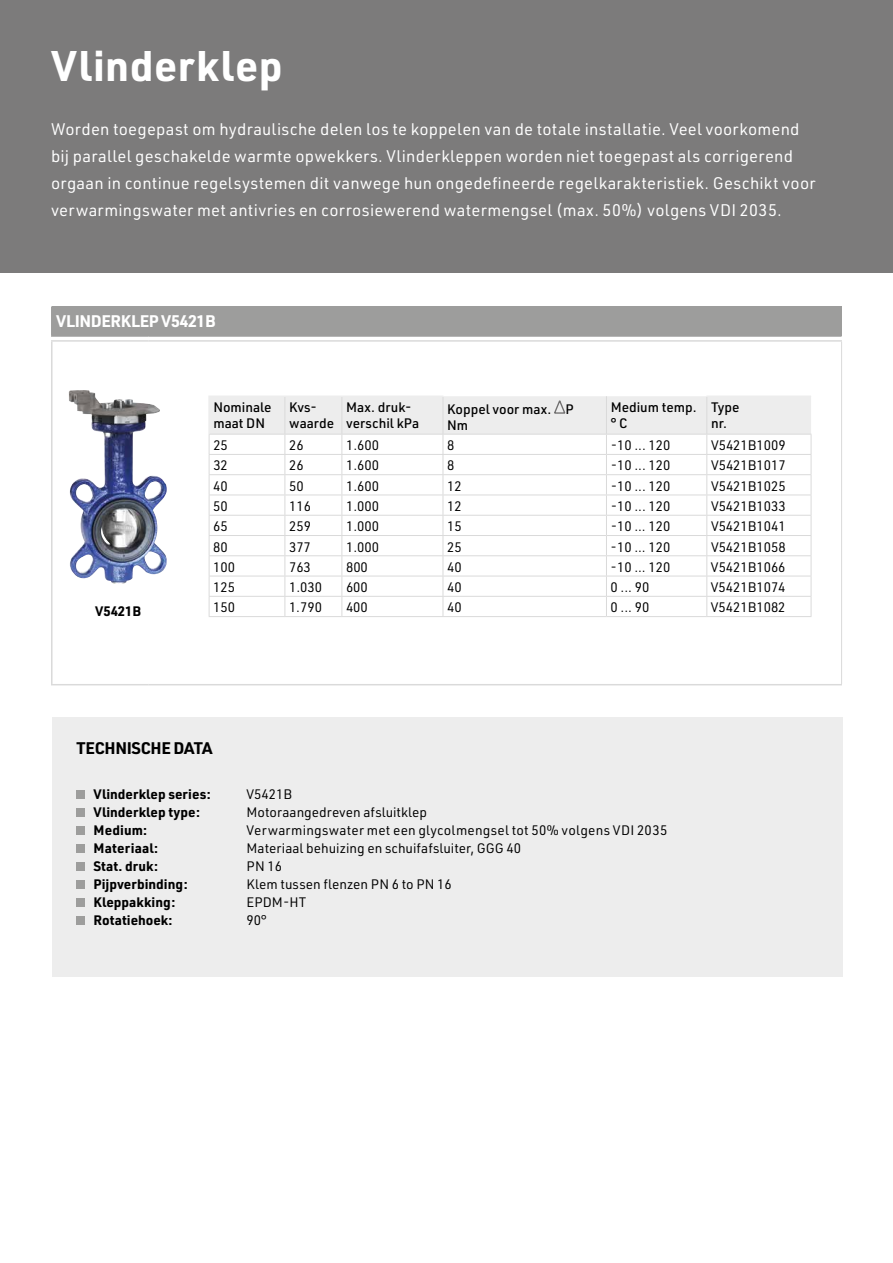
<style>
.page{position:relative;width:893px;height:1263px;background:#fff}
.page>*{position:absolute;margin:0;border:0;box-sizing:border-box;transform-origin:0 0}
.t1{font:700 42px "URWDIN";letter-spacing:.025em;color:#fff}
.t2{font:16.5px/27px "URWDIN";letter-spacing:.015em;color:#fff}
.t3{font:700 16.5px "URWDIN";letter-spacing:-.025em;color:#fff}
.t4{font:700 16.5px "URWDIN";letter-spacing:-.025em;color:#000}
.t5{font:13.5px "URWDIN";color:#000}
.t6{font:700 13.5px "URWDIN";color:#000}
.t7{font:500 13.5px/16.2px "URWDIN";color:#000}
</style>
<div class="page">
<div style="left:0;top:0;width:893px;height:272px;background:#7c7b7b"></div>
<hr style="left:209px;top:616px;width:76px;height:1px;background:#dadada">
<hr style="left:285px;top:616px;width:57px;height:1px;background:#dadada">
<hr style="left:342px;top:616px;width:101px;height:1px;background:#dadada">
<hr style="left:443px;top:616px;width:163px;height:1px;background:#dadada">
<hr style="left:606px;top:616px;width:101px;height:1px;background:#dadada">
<hr style="left:707px;top:616px;width:104px;height:1px;background:#dadada">
<hr style="left:208px;top:395px;width:77px;height:2px;background:#ededed">
<hr style="left:208px;top:397px;width:2px;height:37px;background:#ededed">
<hr style="left:285px;top:395px;width:57px;height:2px;background:#ededed">
<hr style="left:342px;top:395px;width:101px;height:2px;background:#ededed">
<hr style="left:706px;top:395px;width:105px;height:2px;background:#ededed">
<svg style="left:209px;top:396px;width:603px;height:220px"></svg>
<div style="left:52px;top:717px;width:791px;height:260px;background:#ededed"></div>
<div style="left:77px;top:790px;width:8px;height:8px;background:#9d9d9c"></div>
<div style="left:77px;top:808px;width:8px;height:8px;background:#9d9d9c"></div>
<div style="left:77px;top:826px;width:8px;height:8px;background:#9d9d9c"></div>
<div style="left:77px;top:844px;width:8px;height:8px;background:#9d9d9c"></div>
<div style="left:77px;top:862px;width:8px;height:8px;background:#9d9d9c"></div>
<div style="left:77px;top:880px;width:8px;height:8px;background:#9d9d9c"></div>
<div style="left:77px;top:898px;width:8px;height:8px;background:#9d9d9c"></div>
<div style="left:77px;top:916px;width:8px;height:8px;background:#9d9d9c"></div>
<div style="left:52px;top:306px;width:790px;height:30px;background:#9d9d9c"></div>
<hr style="left:51px;top:340px;width:97px;height:2px;background:#dadada">
<hr style="left:51px;top:342px;width:2px;height:342px;background:#dadada">
<hr style="left:148px;top:340px;width:694px;height:2px;background:#dadada">
<hr style="left:51px;top:684px;width:97px;height:1px;background:#dadada">
<hr style="left:148px;top:684px;width:694px;height:1px;background:#dadada">
<hr style="left:51px;top:306px;width:2px;height:30px;background:#9d9d9c">
<hr style="left:51px;top:336px;width:97px;height:1px;background:#9d9d9c">
<hr style="left:148px;top:336px;width:694px;height:1px;background:#9d9d9c">
<hr style="left:841px;top:342px;width:1px;height:342px;background:#dadada">
<img style="left:69px;top:390px;width:36px;height:188px">
<h1 class="t1" style="left:51px;top:37px;width:233px">Vlinderklep</h1>
<p class="t2" style="left:51px;top:115px;width:766px">Worden toegepast om hydraulische delen los te koppelen van de totale installatie. Veel voorkomend bij parallel geschakelde warmte opwekkers. Vlinderkleppen worden niet toegepast als corrigerend orgaan in continue regelsystemen dit vanwege hun ongedefineerde regelkarakteristiek. Geschikt voor verwarmingswater met antivries en corrosiewerend watermengsel (max. 50%) volgens VDI 2035.</p>
<p class="t3" style="left:56px;top:310px;width:161px">VLINDERKLEP V5421B</p>
<p class="t6" style="left:95px;top:601px;width:48px">V5421B</p>
<p class="t7" style="left:213px;top:399px;width:60px">Nominale maat DN</p>
<p class="t7" style="left:289px;top:399px;width:47px">Kvs&shy;waarde</p>
<p class="t7" style="left:346px;top:399px;width:75px">Max. druk&shy;verschil kPa</p>
<p class="t7" style="left:447px;top:400px;width:128px">Koppel voor max. P<br>Nm</p>
<p class="t7" style="left:611px;top:399px;width:87px">Medium temp. ° C</p>
<p class="t7" style="left:711px;top:399px;width:30px">Type nr.</p>
<p class="t5" style="left:213px;top:436px;width:16px">25</p>
<p class="t5" style="left:289px;top:436px;width:16px">26</p>
<p class="t5" style="left:346px;top:436px;width:34px">1.600</p>
<p class="t5" style="left:447px;top:436px;width:9px">8</p>
<p class="t5" style="left:611px;top:436px;width:61px">-10 ... 120</p>
<p class="t5" style="left:711px;top:436px;width:76px">V5421B1009</p>
<p class="t5" style="left:213px;top:457px;width:16px">32</p>
<p class="t5" style="left:289px;top:457px;width:16px">26</p>
<p class="t5" style="left:346px;top:457px;width:34px">1.600</p>
<p class="t5" style="left:447px;top:457px;width:9px">8</p>
<p class="t5" style="left:611px;top:457px;width:61px">-10 ... 120</p>
<p class="t5" style="left:711px;top:457px;width:76px">V5421B1017</p>
<p class="t5" style="left:213px;top:477px;width:16px">40</p>
<p class="t5" style="left:289px;top:477px;width:16px">50</p>
<p class="t5" style="left:346px;top:477px;width:34px">1.600</p>
<p class="t5" style="left:447px;top:477px;width:16px">12</p>
<p class="t5" style="left:611px;top:477px;width:61px">-10 ... 120</p>
<p class="t5" style="left:711px;top:477px;width:76px">V5421B1025</p>
<p class="t5" style="left:213px;top:497px;width:16px">50</p>
<p class="t5" style="left:289px;top:497px;width:23px">116</p>
<p class="t5" style="left:346px;top:497px;width:34px">1.000</p>
<p class="t5" style="left:447px;top:497px;width:16px">12</p>
<p class="t5" style="left:611px;top:497px;width:61px">-10 ... 120</p>
<p class="t5" style="left:711px;top:497px;width:76px">V5421B1033</p>
<p class="t5" style="left:213px;top:517px;width:16px">65</p>
<p class="t5" style="left:289px;top:517px;width:23px">259</p>
<p class="t5" style="left:346px;top:517px;width:34px">1.000</p>
<p class="t5" style="left:447px;top:517px;width:16px">15</p>
<p class="t5" style="left:611px;top:517px;width:61px">-10 ... 120</p>
<p class="t5" style="left:711px;top:517px;width:76px">V5421B1041</p>
<p class="t5" style="left:213px;top:538px;width:16px">80</p>
<p class="t5" style="left:289px;top:538px;width:23px">377</p>
<p class="t5" style="left:346px;top:538px;width:34px">1.000</p>
<p class="t5" style="left:447px;top:538px;width:16px">25</p>
<p class="t5" style="left:611px;top:538px;width:61px">-10 ... 120</p>
<p class="t5" style="left:711px;top:538px;width:76px">V5421B1058</p>
<p class="t5" style="left:213px;top:558px;width:23px">100</p>
<p class="t5" style="left:289px;top:558px;width:23px">763</p>
<p class="t5" style="left:346px;top:558px;width:23px">800</p>
<p class="t5" style="left:447px;top:558px;width:16px">40</p>
<p class="t5" style="left:611px;top:558px;width:61px">-10 ... 120</p>
<p class="t5" style="left:711px;top:558px;width:76px">V5421B1066</p>
<p class="t5" style="left:213px;top:578px;width:23px">125</p>
<p class="t5" style="left:289px;top:578px;width:34px">1.030</p>
<p class="t5" style="left:346px;top:578px;width:23px">600</p>
<p class="t5" style="left:447px;top:578px;width:16px">40</p>
<p class="t5" style="left:611px;top:578px;width:40px">0 ... 90</p>
<p class="t5" style="left:711px;top:578px;width:76px">V5421B1074</p>
<p class="t5" style="left:213px;top:599px;width:23px">150</p>
<p class="t5" style="left:289px;top:599px;width:34px">1.790</p>
<p class="t5" style="left:346px;top:599px;width:23px">400</p>
<p class="t5" style="left:447px;top:599px;width:16px">40</p>
<p class="t5" style="left:611px;top:599px;width:40px">0 ... 90</p>
<p class="t5" style="left:711px;top:599px;width:76px">V5421B1082</p>
<p class="t4" style="left:77px;top:736px;width:137px">TECHNISCHE DATA</p>
<p class="t6" style="left:94px;top:784px;width:119px">Vlinderklep series:</p>
<p class="t5" style="left:247px;top:785px;width:47px">V5421B</p>
<p class="t6" style="left:94px;top:802px;width:108px">Vlinderklep type:</p>
<p class="t5" style="left:247px;top:803px;width:182px">Motoraangedreven afsluitklep</p>
<p class="t6" style="left:94px;top:820px;width:55px">Medium:</p>
<p class="t5" style="left:247px;top:821px;width:422px">Verwarmingswater met een glycolmengsel tot 50% volgens VDI 2035</p>
<p class="t6" style="left:94px;top:838px;width:66px">Materiaal:</p>
<p class="t5" style="left:247px;top:839px;width:276px">Materiaal behuizing en schuifafsluiter, GGG 40</p>
<p class="t6" style="left:94px;top:856px;width:66px">Stat. druk:</p>
<p class="t5" style="left:247px;top:857px;width:37px">PN 16</p>
<p class="t6" style="left:94px;top:874px;width:96px">Pijpverbinding:</p>
<p class="t5" style="left:247px;top:875px;width:207px">Klem tussen flenzen PN 6 to PN 16</p>
<p class="t6" style="left:94px;top:892px;width:83px">Kleppakking:</p>
<p class="t5" style="left:247px;top:893px;width:61px">EPDM-HT</p>
<p class="t6" style="left:94px;top:910px;width:81px">Rotatiehoek:</p>
<p class="t5" style="left:247px;top:911px;width:21px">90°</p>
</div>
